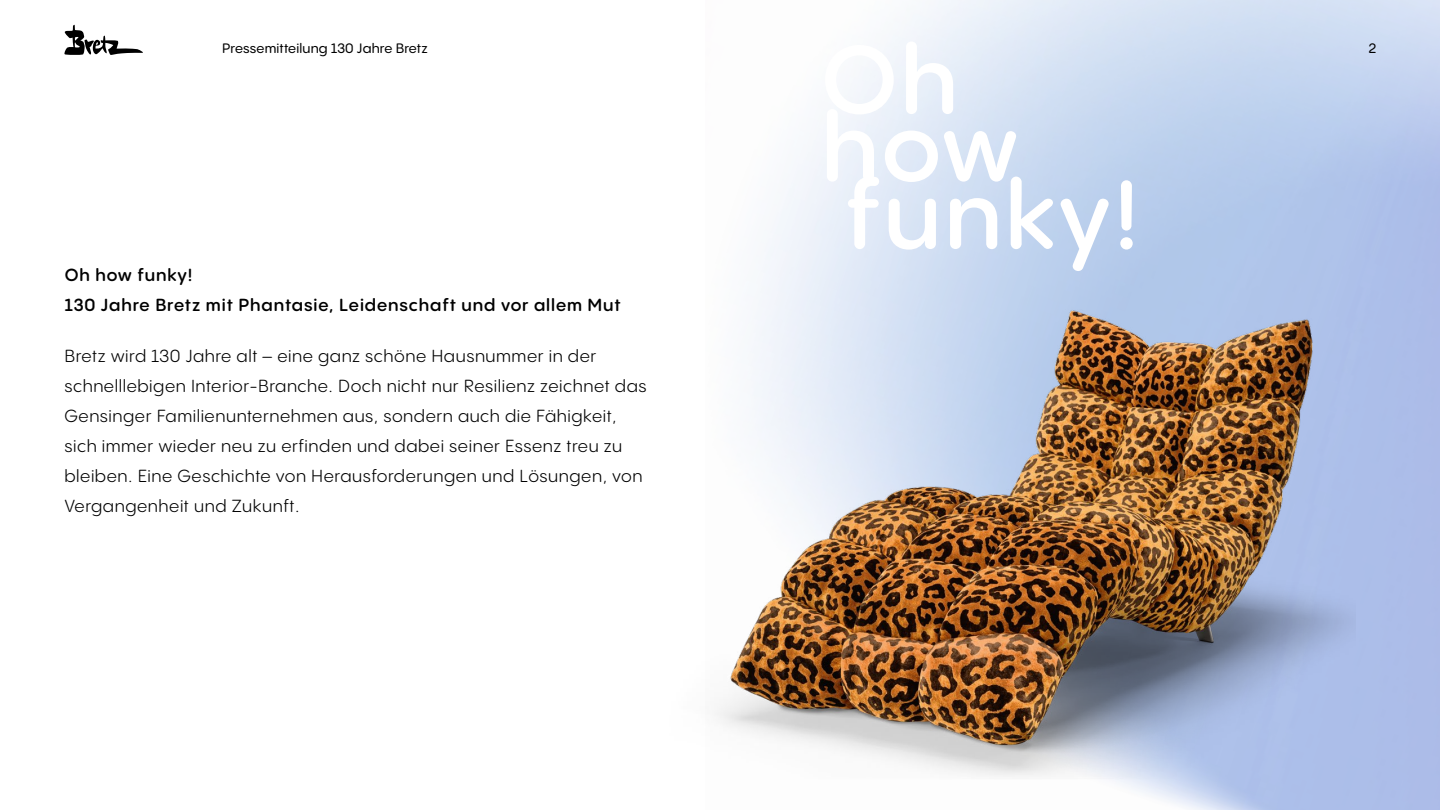
<style>
.page{position:relative;width:1440px;height:810px;background:#fff}
.page>*{position:absolute;margin:0;border:0;box-sizing:border-box;transform-origin:0 0}
.t1{font:600 95.25px/67.5px "PP Pangram Sans Rounded";letter-spacing:.03em;color:#fff}
.t2{font:17.25px/30px "PP Pangram Sans Rounded";letter-spacing:.03em;color:#000}
.t3{font:600 17.25px/30px "PP Pangram Sans Rounded";letter-spacing:.05em;color:#000}
.t4{font:500 13.5px "PP Pangram Sans Rounded";letter-spacing:.01em;color:#000}
</style>
<div class="page">
<img style="left:705px;top:292px;width:650px;height:488px">
<svg style="left:64px;top:25px;width:79px;height:30px"></svg>
<h1 class="t1" style="left:821px;top:44px;width:320px">Oh how funky!</h1>
<p class="t4" style="left:222px;top:39px;width:207px">Pressemitteilung 130 Jahre Bretz</p>
<p class="t4" style="left:1369px;top:39px;width:9px">2</p>
<p class="t3" style="left:65px;top:259px;width:558px">Oh how funky!<br>130 Jahre Bretz mit Phantasie, Leidenschaft und vor allem Mut</p>
<p class="t2" style="left:64px;top:341px;width:584px">Bretz wird 130 Jahre alt – eine ganz schöne Hausnummer in der schnelllebigen Interior-Branche. Doch nicht nur Resilienz zeichnet das Gensinger Familienunternehmen aus, sondern auch die Fähigkeit, sich immer wieder neu zu erfinden und dabei seiner Essenz treu zu bleiben. Eine Geschichte von Herausforderungen und Lösungen, von Vergangenheit und Zukunft.</p>
</div>
